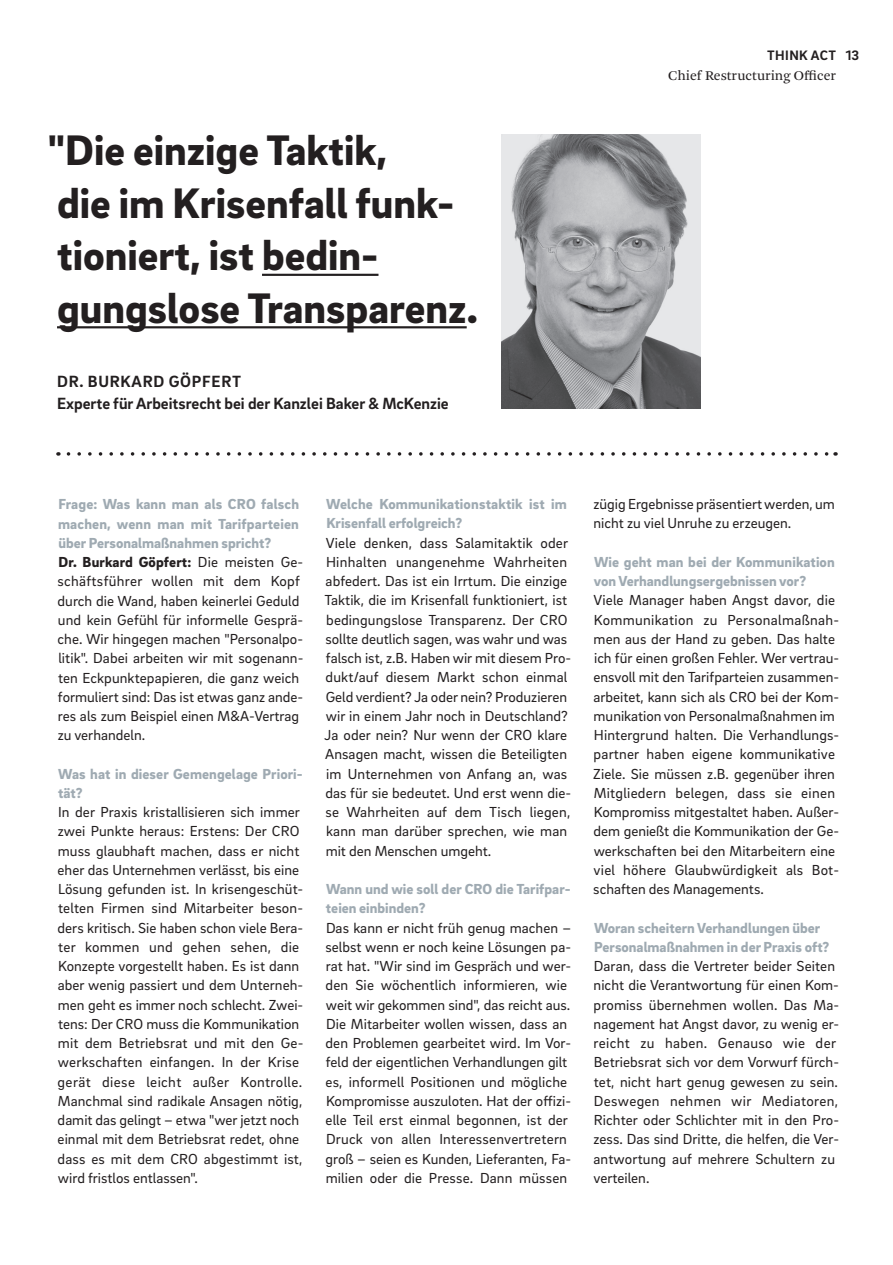
<style>
.page{position:relative;width:893px;height:1265px;background:#fff}
.page>*{position:absolute;margin:0;border:0;box-sizing:border-box;transform-origin:0 0}
.t1{font:900 43.75px/52.5px "Brix Sans";color:#231f20}
.t2{font:700 16.62px/22.8px "Brix Sans";color:#231f20}
.t3{font:14.88px/19.2px "Brix Sans";letter-spacing:.005em;color:#231f20}
.t4{font:900 14.88px/19.2px "Brix Sans";color:#9faab2}
.t5{font:14px "Arnhem Pro Blond";color:#231f20}
.t6{font:700 14px "Brix Sans";letter-spacing:.03em;color:#231f20}
.s1{font-weight:900;color:#9faab2}
.s2{font-weight:900}
</style>
<div class="page">
<img style="left:501px;top:135px;width:199px;height:273px">
<svg style="left:68px;top:452px;width:768px;height:4px"></svg>
<hr style="left:262px;top:274px;width:116px;height:2px;background:#231f20">
<hr style="left:57px;top:326px;width:410px;height:2px;background:#231f20">
<h1 class="t1" style="left:48px;top:122px;width:431px">"Die einzige Taktik,<br>die im Krisenfall funk&shy;tioniert, ist bedin&shy;gungslose Transparenz.</h1>
<p class="t2" style="left:57px;top:369px;width:393px">DR. BURKARD GÖPFERT<br>Experte für Arbeitsrecht bei der Kanzlei Baker &amp; McKenzie</p>
<p class="t6" style="left:767px;top:46px;width:71px">THINK ACT</p>
<p class="t5" style="left:668px;top:67px;width:169px">Chief Restructuring Officer</p>
<p class="t6" style="left:846px;top:46px;width:15px">13</p>
<p class="t3" style="left:58px;top:494px;width:247px"><span class="s1">Frage: Was kann man als CRO falsch machen, wenn man mit Tarifparteien über Personalmaßnahmen spricht?<br></span><span class="s2">Dr. Burkard Göpfert:</span> Die meisten Ge&shy;schäftsführer wollen mit dem Kopf durch die Wand, haben keinerlei Geduld und kein Gefühl für informelle Gesprä&shy;che. Wir hingegen machen "Personalpo&shy;litik". Dabei arbeiten wir mit sogenann&shy;ten Eckpunktepapieren, die ganz weich formuliert sind: Das ist etwas ganz ande&shy;res als zum Beispiel einen M&amp;A-Vertrag zu verhandeln.</p>
<p class="t4" style="left:58px;top:763px;width:245px">Was hat in dieser Gemengelage Priori&shy;tät?</p>
<p class="t3" style="left:58px;top:802px;width:247px">In der Praxis kristallisieren sich immer zwei Punkte heraus: Erstens: Der CRO muss glaubhaft machen, dass er nicht eher das Unternehmen verlässt, bis eine Lösung gefunden ist. In krisengeschüt&shy;telten Firmen sind Mitarbeiter beson&shy;ders kritisch. Sie haben schon viele Bera&shy;ter kommen und gehen sehen, die Konzepte vorgestellt haben. Es ist dann aber wenig passiert und dem Unterneh&shy;men geht es immer noch schlecht. Zwei&shy;tens: Der CRO muss die Kommunikation mit dem Betriebsrat und mit den Ge&shy;werkschaften einfangen. In der Krise gerät diese leicht außer Kontrolle.<br>Manchmal sind radikale Ansagen nötig, damit das gelingt – etwa "wer jetzt noch einmal mit dem Betriebsrat redet, ohne dass es mit dem CRO abgestimmt ist, wird fristlos entlassen".</p>
<p class="t4" style="left:326px;top:494px;width:242px">Welche Kommunikationstaktik ist im<br>Krisenfall erfolgreich?</p>
<p class="t3" style="left:324px;top:532px;width:249px">Viele denken, dass Salamitaktik oder Hinhalten unangenehme Wahrheiten abfedert. Das ist ein Irrtum. Die einzige Taktik, die im Krisenfall funktioniert, ist bedingungslose Transparenz. Der CRO sollte deutlich sagen, was wahr und was falsch ist, z.B. Haben wir mit diesem Pro&shy;dukt/auf diesem Markt schon einmal Geld verdient? Ja oder nein? Produzieren wir in einem Jahr noch in Deutschland?<br>Ja oder nein? Nur wenn der CRO klare Ansagen macht, wissen die Beteiligten im Unternehmen von Anfang an, was das für sie bedeutet. Und erst wenn die&shy;se Wahrheiten auf dem Tisch liegen, kann man darüber sprechen, wie man mit den Menschen umgeht.</p>
<p class="t4" style="left:326px;top:879px;width:246px">Wann und wie soll der CRO die Tarifpar&shy;teien einbinden?</p>
<p class="t3" style="left:325px;top:917px;width:247px">Das kann er nicht früh genug machen – selbst wenn er noch keine Lösungen pa&shy;rat hat. "Wir sind im Gespräch und wer&shy;den Sie wöchentlich informieren, wie weit wir gekommen sind", das reicht aus.<br>Die Mitarbeiter wollen wissen, dass an den Problemen gearbeitet wird. Im Vor&shy;feld der eigentlichen Verhandlungen gilt es, informell Positionen und mögliche Kompromisse auszuloten. Hat der offizi&shy;elle Teil erst einmal begonnen, ist der Druck von allen Interessenvertretern groß – seien es Kunden, Lieferanten, Fa&shy;milien oder die Presse. Dann müssen</p>
<p class="t3" style="left:593px;top:494px;width:243px">zügig Ergebnisse präsentiert werden, um nicht zu viel Unruhe zu erzeugen.</p>
<p class="t4" style="left:594px;top:552px;width:243px">Wie geht man bei der Kommunikation von Verhandlungsergebnissen vor?</p>
<p class="t3" style="left:593px;top:590px;width:247px">Viele Manager haben Angst davor, die Kommunikation zu Personalmaßnah&shy;men aus der Hand zu geben. Das halte ich für einen großen Fehler. Wer vertrau&shy;ensvoll mit den Tarifparteien zusammen&shy;arbeitet, kann sich als CRO bei der Kom&shy;munikation von Personalmaßnahmen im Hintergrund halten. Die Verhandlungs&shy;partner haben eigene kommunikative Ziele. Sie müssen z.B. gegenüber ihren Mitgliedern belegen, dass sie einen Kompromiss mitgestaltet haben. Außer&shy;dem genießt die Kommunikation der Ge&shy;werkschaften bei den Mitarbeitern eine viel höhere Glaubwürdigkeit als Bot&shy;schaften des Managements.</p>
<p class="t4" style="left:594px;top:917px;width:237px">Woran scheitern Verhandlungen über<br>Personalmaßnahmen in der Praxis oft?</p>
<p class="t3" style="left:593px;top:956px;width:247px">Daran, dass die Vertreter beider Seiten nicht die Verantwortung für einen Kom&shy;promiss übernehmen wollen. Das Ma&shy;nagement hat Angst davor, zu wenig er&shy;reicht zu haben. Genauso wie der Betriebsrat sich vor dem Vorwurf fürch&shy;tet, nicht hart genug gewesen zu sein.<br>Deswegen nehmen wir Mediatoren, Richter oder Schlichter mit in den Pro&shy;zess. Das sind Dritte, die helfen, die Ver&shy;antwortung auf mehrere Schultern zu verteilen.</p>
</div>
